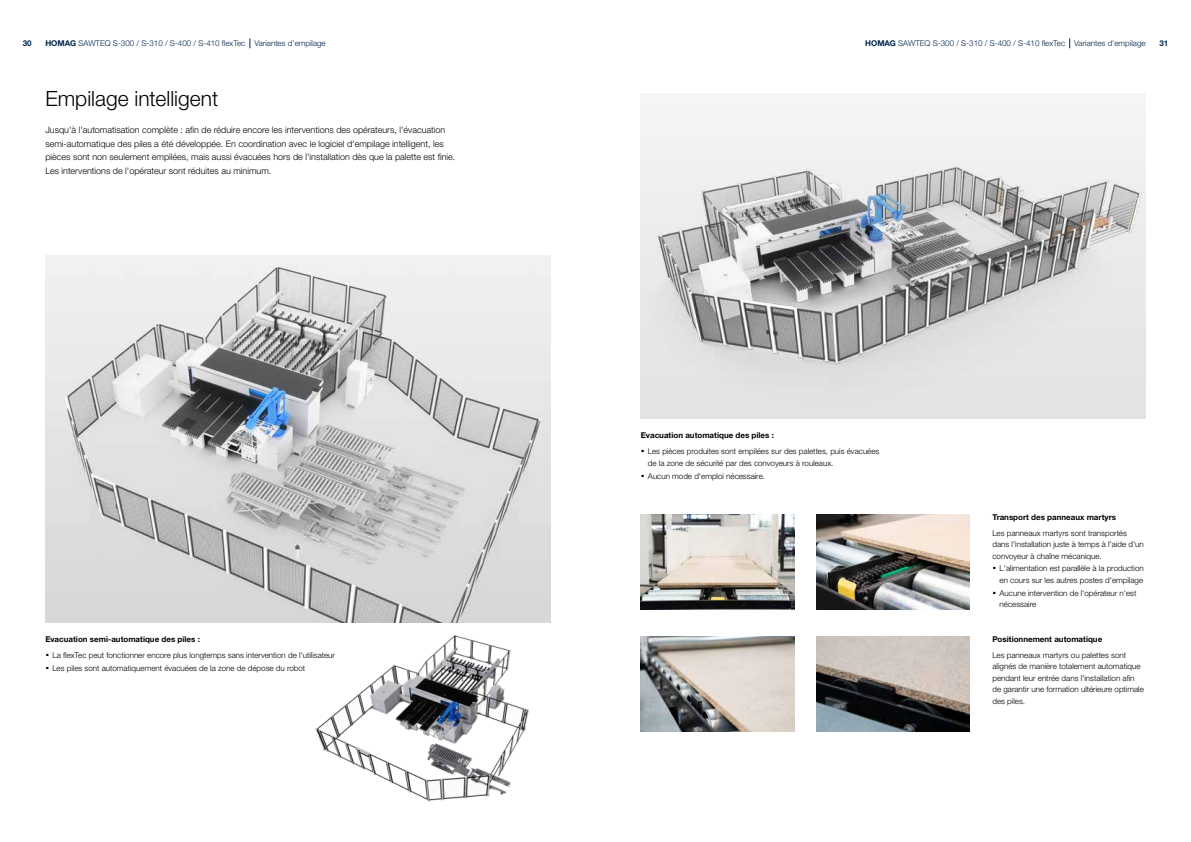
<style>
.page{position:relative;width:1191px;height:842px;background:#fff}
.page>*{position:absolute;margin:0;border:0;box-sizing:border-box;transform-origin:0 0}
.t1{font:300 21px "Helvetica Neue LTW1 G";color:#000}
.t2{font:300 9px/13.6px "Helvetica Neue LTW1 G";color:#000}
.t3{font:300 8px/11.5px "Helvetica Neue LTW1 G";color:#000}
.t4{font:300 8px "Helvetica Neue LTW1 G";color:#00254b}
.t5{font:700 8px "Helvetica Neue LTW1 G";color:#000}
.t6{font:700 8px "Helvetica Neue LTW1 G";color:#00254b}
.s1{font-weight:700}
.s2{font-weight:700;font-size:14px}
</style>
<div class="page">
<img style="left:816px;top:636px;width:153px;height:95px">
<img style="left:641px;top:637px;width:153px;height:95px">
<img style="left:816px;top:514px;width:153px;height:95px">
<img style="left:641px;top:514px;width:153px;height:95px">
<div style="left:641px;top:94px;width:504px;height:325px;background:linear-gradient(to right,#ebebea,#ebebea)"></div>
<img style="left:45px;top:256px;width:505px;height:367px">
<img style="left:315px;top:634px;width:214px;height:168px">
<img style="left:641px;top:100px;width:504px;height:311px">
<p class="t6" style="left:23px;top:39px;width:10px">30</p>
<p class="t4" style="left:45px;top:39px;width:282px"><span class="s1">HOMAG</span> SAWTEQ S-300 / S-310 / S-400 / S-410 flexTec Variantes d'empilage</p>
<p class="t4" style="left:865px;top:39px;width:282px"><span class="s1">HOMAG</span> SAWTEQ S-300 / S-310 / S-400 / S-410 flexTec Variantes d'empilage</p>
<p class="t6" style="left:1159px;top:39px;width:10px">31</p>
<h1 class="t1" style="left:45px;top:86px;width:174px">Empilage intelligent</h1>
<p class="t2" style="left:45px;top:123px;width:411px">Jusqu'à l'automatisation complète : afin de réduire encore les interventions des opérateurs, l'évacuation semi-automatique des piles a été développée. En coordination avec le logiciel d'empilage intelligent, les pièces sont non seulement empilées, mais aussi évacuées hors de l'installation dès que la palette est finie.<br>Les interventions de l'opérateur sont réduites au minimum.</p>
<p class="t3" style="left:45px;top:631px;width:291px;line-height:15.8px"><span class="s1">Evacuation semi-automatique des piles :<br></span><span class="s2">·</span> La flexTec peut fonctionner encore plus longtemps sans intervention de l'utilisateur</p>
<p class="t3" style="left:45px;top:662px;width:261px"><span class="s2">·</span> Les piles sont automatiquement évacuées de la zone de dépose du robot</p>
<p class="t3" style="left:641px;top:428px;width:240px;line-height:15.8px"><span class="s1">Evacuation automatique des piles :<br></span><span class="s2">·</span> Les pièces produites sont empilées sur des palettes, puis évacuées</p>
<p class="t3" style="left:641px;top:456px;width:194px;line-height:12.9px;text-indent:7px">de la zone de sécurité par des convoyeurs à rouleaux. <span class="s2">·</span> Aucun mode d'emploi nécessaire.</p>
<p class="t5" style="left:992px;top:512px;width:125px">Transport des panneaux martyrs</p>
<p class="t3" style="left:992px;top:527px;width:153px">Les panneaux martyrs sont transportés dans l'installation juste à temps à l'aide d'un convoyeur à chaîne mécanique.</p>
<p class="t3" style="left:992px;top:563px;width:153px;text-align:right"><span class="s2">·</span> L'alimentation est parallèle à la production en cours sur les autres postes d'empilage</p>
<p class="t3" style="left:999px;top:587px;width:138px;text-indent:-7px"><span class="s2">·</span> Aucune intervention de l'opérateur n'est nécessaire</p>
<p class="t5" style="left:992px;top:634px;width:111px">Positionnement automatique</p>
<p class="t3" style="left:992px;top:649px;width:153px">Les panneaux martyrs ou palettes sont alignés de manière totalement automatique pendant leur entrée dans l'installation afin de garantir une formation ultérieure optimale des piles.</p>
</div>
